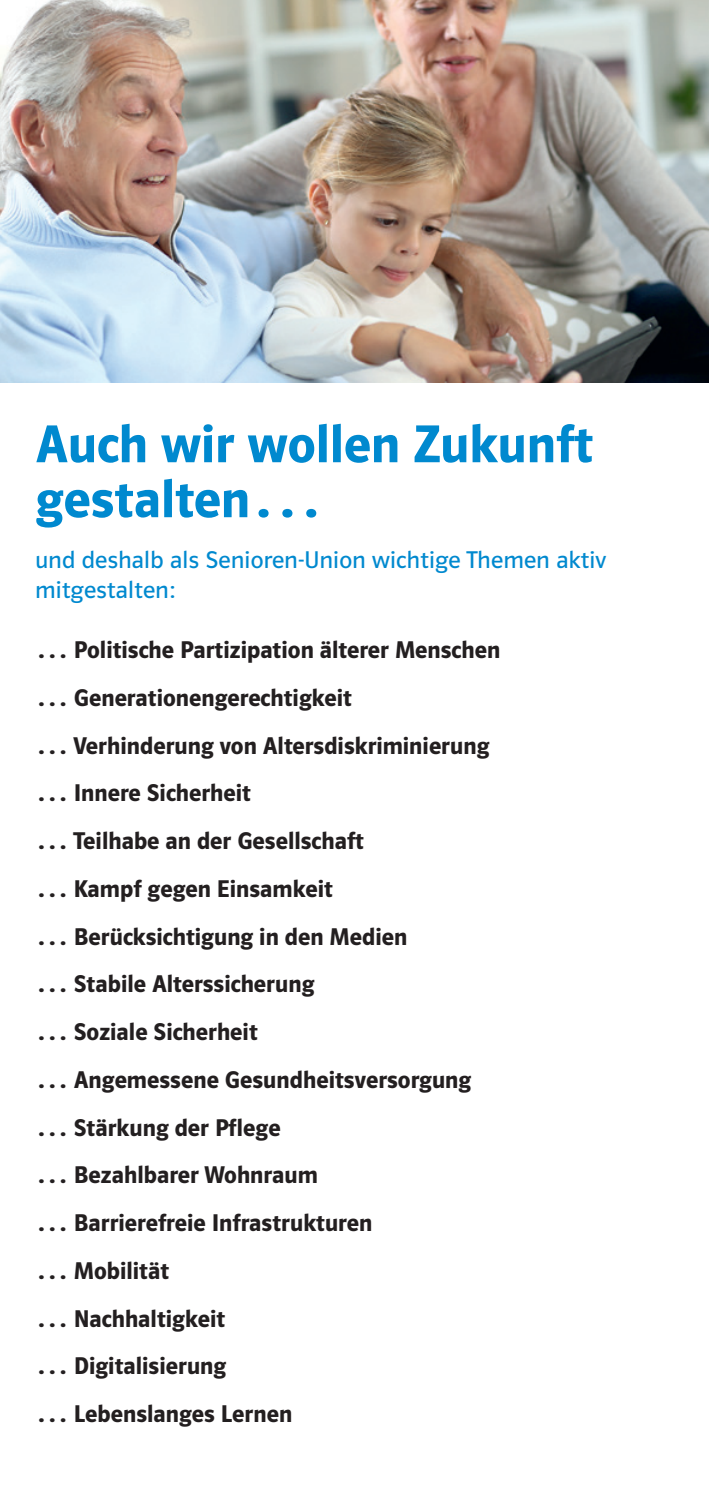
<style>
.page{position:relative;width:709px;height:1489px;background:#fff}
.page>*{position:absolute;margin:0;border:0;box-sizing:border-box;transform-origin:0 0}
.t1{font:600 55px/55px "Polo 22 R";color:#0089cf}
.t2{font:600 25px/47.8px "Polo 22 R";color:#231f20}
.t3{font:25px/30px "Polo 22 R Buch";letter-spacing:.01em;color:#0089cf}
</style>
<div class="page">
<img style="left:0;top:0;width:709px;height:383px">
<h1 class="t1" style="left:35px;top:417px;width:559px">Auch wir wollen Zukunft gestalten…</h1>
<p class="t3" style="left:35px;top:545px;width:572px">und deshalb als Senioren-Union wichtige Themen aktiv mitgestalten:</p>
<p class="t2" style="left:35px;top:626px;width:466px">… Politische Partizipation älterer Menschen … Generationengerechtigkeit<br>… Verhinderung von Altersdiskriminierung … Innere Sicherheit<br>… Teilhabe an der Gesellschaft<br>… Kampf gegen Einsamkeit<br>… Berücksichtigung in den Medien<br>… Stabile Alterssicherung<br>… Soziale Sicherheit<br>… Angemessene Gesundheitsversorgung … Stärkung der Pflege<br>… Bezahlbarer Wohnraum<br>… Barrierefreie Infrastrukturen<br>… Mobilität<br>… Nachhaltigkeit<br>… Digitalisierung<br>… Lebenslanges Lernen</p>
</div>
